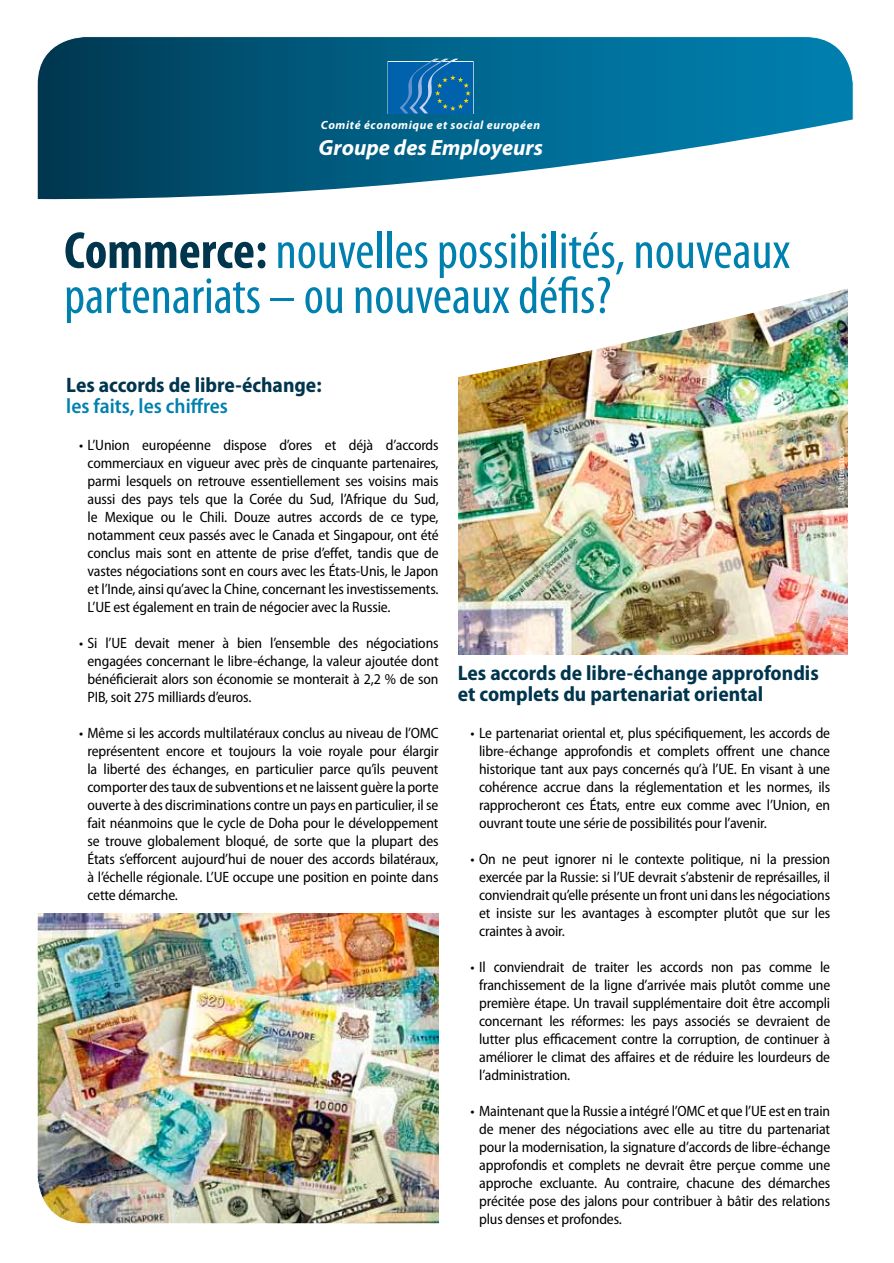
<style>
.page{position:relative;width:894px;height:1263px;background:#fff}
.page>*{position:absolute;margin:0;border:0;box-sizing:border-box;transform-origin:0 0}
.t1{font:condensed 52.5px/45px "Myriad Pro";color:#0080af}
.t2{font:italic 700 22.05px "Myriad Pro";color:#fff}
.t3{font:700 semi-condensed 21px/21px "Myriad Pro";color:#00354e}
.t4{font:600 semi-condensed 21px "Myriad Pro";color:#0080af}
.t5{font:semi-condensed 15px/18px "Myriad Pro";letter-spacing:-.01em;color:#000;text-align:justify}
.t6{font:italic 700 12px "Myriad Pro";letter-spacing:.05em;color:#fff}
.t7{font:9px "Myriad Pro";color:#fff}
.s1{font-weight:700;color:#00354e}
</style>
<div class="page">
<img style="left:37px;top:36px;width:817px;height:1188px">
<p class="t6" style="left:321px;top:119px;width:221px">Comité économique et social européen</p>
<h2 class="t2" style="left:318px;top:135px;width:226px">Groupe des Employeurs</h2>
<h1 class="t1" style="left:64px;top:227px;width:727px"><span class="s1">Commerce:</span> nouvelles possibilités, nouveaux partenariats – ou nouveaux défis?</h1>
<h3 class="t3" style="left:66px;top:375px;width:257px">Les accords de libre-échange:</h3>
<h3 class="t4" style="left:66px;top:394px;width:163px">les faits, les chiffres</h3>
<p class="t5" style="left:88px;top:436px;width:352px;text-indent:-9px">• L’Union européenne dispose d’ores et déjà d’accords commerciaux en vigueur avec près de cinquante partenaires, parmi lesquels on retrouve essentiellement ses voisins mais aussi des pays tels que la Corée du Sud, l’Afrique du Sud, le Mexique ou le Chili. Douze autres accords de ce type, notamment ceux passés avec le Canada et Singapour, ont été conclus mais sont en attente de prise d’effet, tandis que de vastes négociations sont en cours avec les États-Unis, le Japon et l’Inde, ainsi qu’avec la Chine, concernant les investissements.<br>L’UE est également en train de négocier avec la Russie.</p>
<p class="t5" style="left:87px;top:634px;width:352px;text-indent:-8px">• Si l’UE devait mener à bien l’ensemble des négociations engagées concernant le libre-échange, la valeur ajoutée dont bénéficierait alors son économie se monterait à 2,2 % de son PIB, soit 275 milliards d’euros.</p>
<p class="t5" style="left:87px;top:724px;width:352px;text-indent:-8px">• Même si les accords multilatéraux conclus au niveau de l’OMC représentent encore et toujours la voie royale pour élargir la liberté des échanges, en particulier parce qu’ils peuvent comporter des taux de subventions et ne laissent guère la porte ouverte à des discriminations contre un pays en particulier, il se fait néanmoins que le cycle de Doha pour le développement se trouve globalement bloqué, de sorte que la plupart des États s’efforcent aujourd’hui de nouer des accords bilatéraux, à l’échelle régionale. L’UE occupe une position en pointe dans cette démarche.</p>
<p class="t7" style="left:835px;top:502px;width:56px;rotate:-90deg">© shutterstock</p>
<h3 class="t3" style="left:457px;top:663px;width:362px">Les accords de libre-échange approfondis et complets du partenariat oriental</h3>
<p class="t5" style="left:479px;top:724px;width:352px;text-indent:-9px">• Le partenariat oriental et, plus spécifiquement, les accords de libre-échange approfondis et complets offrent une chance historique tant aux pays concernés qu’à l’UE. En visant à une cohérence accrue dans la réglementation et les normes, ils rapprocheront ces États, entre eux comme avec l’Union, en ouvrant toute une série de possibilités pour l’avenir.</p>
<p class="t5" style="left:479px;top:850px;width:352px;text-indent:-8px">• On ne peut ignorer ni le contexte politique, ni la pression exercée par la Russie: si l’UE devrait s’abstenir de représailles, il conviendrait qu’elle présente un front uni dans les négociations et insiste sur les avantages à escompter plutôt que sur les craintes à avoir.</p>
<p class="t5" style="left:479px;top:958px;width:352px;text-indent:-9px">• Il conviendrait de traiter les accords non pas comme le franchissement de la ligne d’arrivée mais plutôt comme une première étape. Un travail supplémentaire doit être accompli concernant les réformes: les pays associés se devraient de lutter plus efficacement contre la corruption, de continuer à améliorer le climat des affaires et de réduire les lourdeurs de l’administration.</p>
<p class="t5" style="left:479px;top:1102px;width:352px;text-indent:-9px">• Maintenant que la Russie a intégré l’OMC et que l’UE est en train de mener des négociations avec elle au titre du partenariat pour la modernisation, la signature d’accords de libre-échange approfondis et complets ne devrait être perçue comme une approche excluante. Au contraire, chacune des démarches précitée pose des jalons pour contribuer à bâtir des relations plus denses et profondes.</p>
</div>
